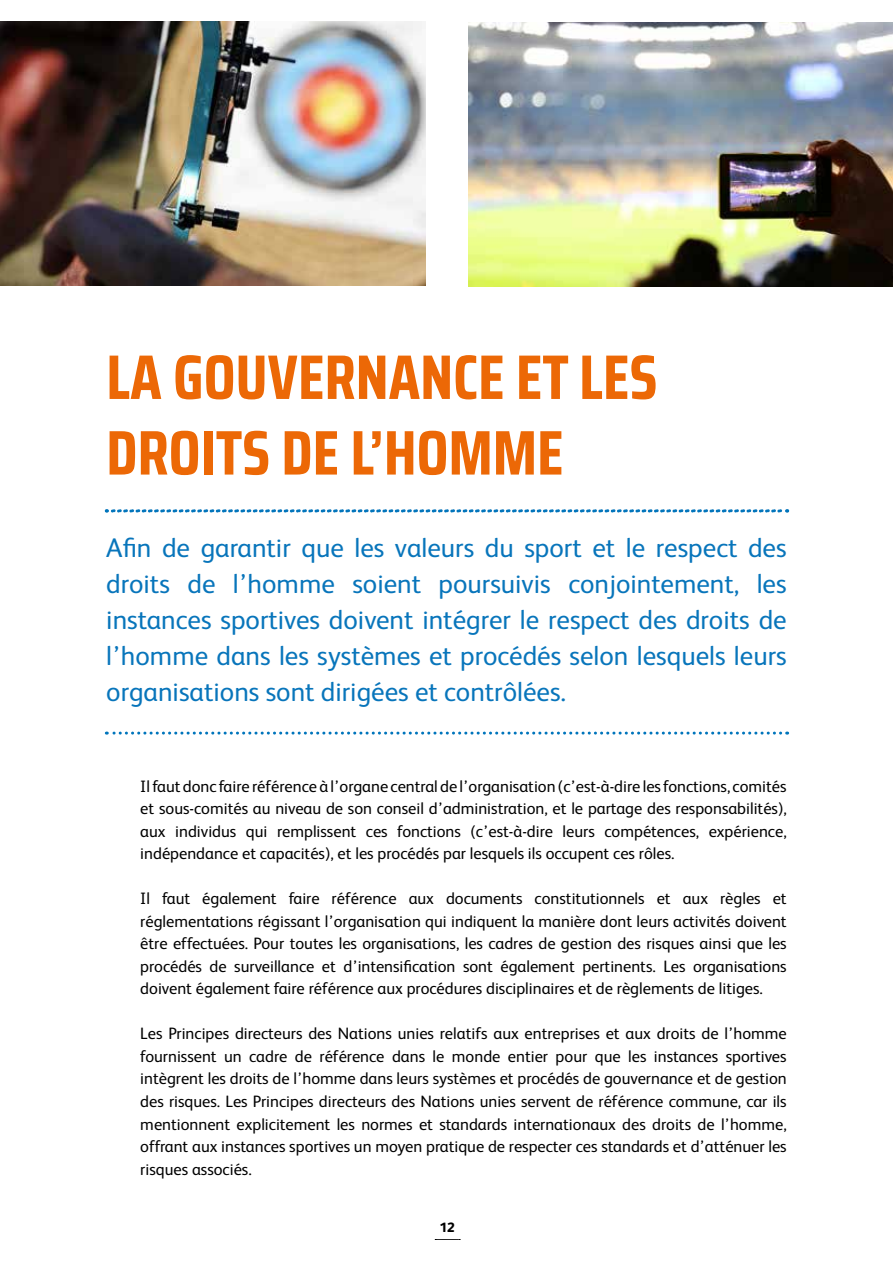
<style>
.page{position:relative;width:893px;height:1263px;background:#fff}
.page>*{position:absolute;margin:0;border:0;box-sizing:border-box;transform-origin:0 0}
.t1{font:700 63px/75.6px "Saira Condensed";color:#ec6806}
.t2{font:27px/36px "FS Albert";color:#0875bb;text-align:justify}
.t3{font:16.5px/22.5px "FS Albert";color:#000;text-align:justify}
.t4{font:800 13.5px "FS Albert";color:#000}
</style>
<div class="page">
<svg style="left:435px;top:1239px;width:25px;height:1px"></svg>
<svg style="left:106px;top:731px;width:675px;height:3px"></svg>
<svg style="left:106px;top:509px;width:682px;height:3px"></svg>
<img style="left:0;top:22px;width:426px;height:263px">
<img style="left:468px;top:23px;width:425px;height:263px">
<h1 class="t1" style="left:106px;top:339px;width:553px">LA GOUVERNANCE ET LES<br>DROITS DE L’HOMME</h1>
<p class="t2" style="left:106px;top:529px;width:682px">Afin de garantir que les valeurs du sport et le respect des droits de l’homme soient poursuivis conjointement, les instances sportives doivent intégrer le respect des droits de l’homme dans les systèmes et procédés selon lesquels leurs organisations sont dirigées et contrôlées.</p>
<p class="t3" style="left:140px;top:774px;width:648px">Il faut donc faire référence à l’organe central de l’organisation (c’est-à-dire les fonctions, comités et sous-comités au niveau de son conseil d’administration, et le partage des responsabilités), aux individus qui remplissent ces fonctions (c’est-à-dire leurs compétences, expérience, indépendance et capacités), et les procédés par lesquels ils occupent ces rôles.</p>
<p class="t3" style="left:140px;top:887px;width:648px">Il faut également faire référence aux documents constitutionnels et aux règles et réglementations régissant l’organisation qui indiquent la manière dont leurs activités doivent être effectuées. Pour toutes les organisations, les cadres de gestion des risques ainsi que les procédés de surveillance et d’intensification sont également pertinents. Les organisations doivent également faire référence aux procédures disciplinaires et de règlements de litiges.</p>
<p class="t3" style="left:140px;top:1022px;width:648px">Les Principes directeurs des Nations unies relatifs aux entreprises et aux droits de l’homme fournissent un cadre de référence dans le monde entier pour que les instances sportives intègrent les droits de l’homme dans leurs systèmes et procédés de gouvernance et de gestion des risques. Les Principes directeurs des Nations unies servent de référence commune, car ils mentionnent explicitement les normes et standards internationaux des droits de l’homme, offrant aux instances sportives un moyen pratique de respecter ces standards et d’atténuer les risques associés.</p>
<p class="t4" style="left:439px;top:1218px;width:17px">12</p>
</div>
